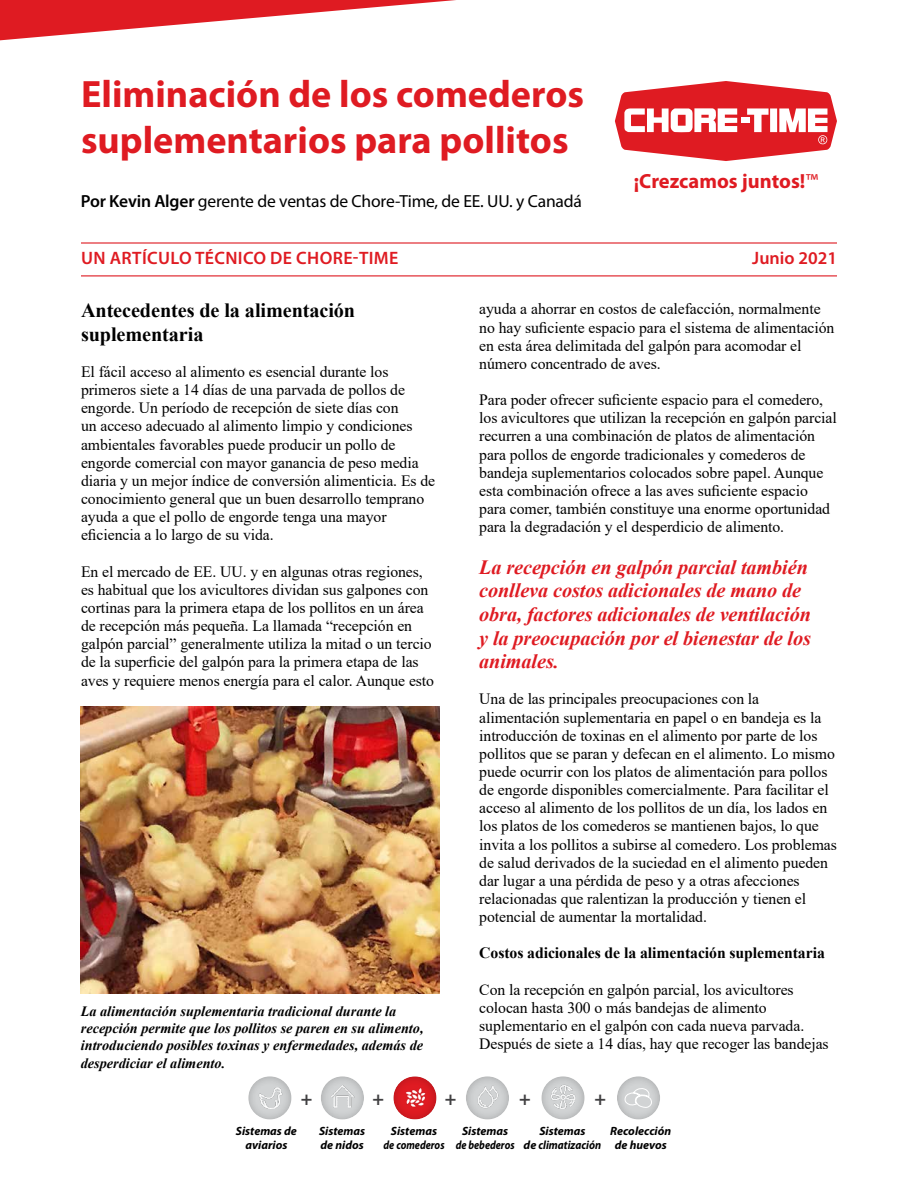
<style>
.page{position:relative;width:918px;height:1188px;background:#fff}
.page>*{position:absolute;margin:0;border:0;box-sizing:border-box;transform-origin:0 0}
.t1{font:700 38.25px/45.3px "Myriad Pro";color:#df1b22}
.t2{font:700 20.55px "Myriad Pro";color:#df1b22}
.t3{font:italic 700 20.25px/23.5px "Times New Roman";letter-spacing:-.005em;color:#df1b22}
.t4{font:700 20.25px/23.5px "Times New Roman";letter-spacing:-.005em;color:#000}
.t5{font:700 19.5px "Myriad Pro";color:#414042}
.t6{font:600 18px "Myriad Pro";letter-spacing:.02em;color:#df1b22}
.t7{font:600 18px "Myriad Pro";color:#df1b22}
.t8{font:17.55px "Myriad Pro";letter-spacing:-.01em;color:#000}
.t9{font:15.75px/18.1px "Times New Roman";letter-spacing:-.005em;color:#000}
.t10{font:700 15.75px "Times New Roman";letter-spacing:-.005em;color:#000}
.t11{font:italic 700 14.25px/17.1px "Times New Roman";color:#000}
.t12{font:italic 700 12px/14.1px "Myriad Pro";color:#000;text-align:center}
.s1{font-weight:600}
.s2{font-weight:400}
</style>
<div class="page">
<div style="left:318px;top:1073px;width:47px;height:47px;background:#000;opacity:.25"></div>
<img style="left:330px;top:1084px;width:29px;height:25px">
<div style="left:391px;top:1073px;width:46px;height:47px;background:#000;opacity:.25"></div>
<img style="left:400px;top:1079px;width:31px;height:29px">
<div style="left:539px;top:1073px;width:46px;height:47px;background:#000;opacity:.25"></div>
<img style="left:548px;top:1079px;width:31px;height:29px">
<div style="left:463px;top:1073px;width:47px;height:47px;background:#000;opacity:.25"></div>
<img style="left:472px;top:1086px;width:31px;height:22px">
<div style="left:246px;top:1073px;width:46px;height:47px;background:#000;opacity:.25"></div>
<img style="left:255px;top:1079px;width:31px;height:29px">
<div style="left:614px;top:1073px;width:47px;height:47px;background:#000;opacity:.25"></div>
<svg style="left:625px;top:1088px;width:27px;height:20px"></svg>
<svg style="left:0;top:0;width:456px;height:40px"></svg>
<svg style="left:615px;top:81px;width:222px;height:80px"></svg>
<hr style="left:81px;top:242px;width:756px;height:2px;background:#df1b22">
<hr style="left:81px;top:275px;width:756px;height:1px;background:#df1b22">
<img style="left:81px;top:706px;width:358px;height:287px">
<h1 class="t1" style="left:81px;top:71px;width:505px">Eliminación de los comederos suplementarios para pollitos</h1>
<p class="t8" style="left:81px;top:190px;width:503px"><span class="s1">Por Kevin Alger</span> gerente de ventas de Chore-Time, de EE. UU. y Canadá</p>
<h2 class="t2" style="left:634px;top:168px;width:186px">¡Crezcamos juntos!<span class="s2">™</span></h2>
<p class="t6" style="left:81px;top:247px;width:319px">UN ARTÍCULO TÉCNICO DE CHORE-TIME</p>
<p class="t7" style="left:752px;top:247px;width:86px">Junio 2021</p>
<p class="t4" style="left:81px;top:298px;width:276px">Antecedentes de la alimentación suplementaria</p>
<p class="t9" style="left:81px;top:362px;width:356px">El fácil acceso al alimento es esencial durante los primeros siete a 14 días de una parvada de pollos de engorde. Un período de recepción de siete días con<br>un acceso adecuado al alimento limpio y condiciones ambientales favorables puede producir un pollo de engorde comercial con mayor ganancia de peso media diaria y un mejor índice de conversión alimenticia. Es de conocimiento general que un buen desarrollo temprano ayuda a que el pollo de engorde tenga una mayor eficiencia a lo largo de su vida.</p>
<p class="t9" style="left:81px;top:562px;width:355px">En el mercado de EE. UU. y en algunas otras regiones, es habitual que los avicultores dividan sus galpones con cortinas para la primera etapa de los pollitos en un área de recepción más pequeña. La llamada “recepción en galpón parcial” generalmente utiliza la mitad o un tercio de la superficie del galpón para la primera etapa de las aves y requiere menos energía para el calor. Aunque esto</p>
<p class="t9" style="left:479px;top:300px;width:357px">ayuda a ahorrar en costos de calefacción, normalmente no hay suficiente espacio para el sistema de alimentación en esta área delimitada del galpón para acomodar el número concentrado de aves.</p>
<p class="t9" style="left:479px;top:390px;width:359px">Para poder ofrecer suficiente espacio para el comedero, los avicultores que utilizan la recepción en galpón parcial recurren a una combinación de platos de alimentación para pollos de engorde tradicionales y comederos de bandeja suplementarios colocados sobre papel. Aunque esta combinación ofrece a las aves suficiente espacio para comer, también constituye una enorme oportunidad para la degradación y el desperdicio de alimento.</p>
<p class="t3" style="left:479px;top:555px;width:333px">La recepción en galpón parcial también conlleva costos adicionales de mano de obra, factores adicionales de ventilación y la preocupación por el bienestar de los animales.</p>
<p class="t9" style="left:479px;top:690px;width:359px">Una de las principales preocupaciones con la alimentación suplementaria en papel o en bandeja es la introducción de toxinas en el alimento por parte de los pollitos que se paran y defecan en el alimento. Lo mismo puede ocurrir con los platos de alimentación para pollos de engorde disponibles comercialmente. Para facilitar el acceso al alimento de los pollitos de un día, los lados en los platos de los comederos se mantienen bajos, lo que invita a los pollitos a subirse al comedero. Los problemas de salud derivados de la suciedad en el alimento pueden dar lugar a una pérdida de peso y a otras afecciones relacionadas que ralentizan la producción y tienen el potencial de aumentar la mortalidad.</p>
<p class="t10" style="left:479px;top:942px;width:347px">Costos adicionales de la alimentación suplementaria</p>
<p class="t9" style="left:479px;top:980px;width:351px">Con la recepción en galpón parcial, los avicultores colocan hasta 300 o más bandejas de alimento suplementario en el galpón con cada nueva parvada.<br>Después de siete a 14 días, hay que recoger las bandejas</p>
<p class="t11" style="left:81px;top:1003px;width:344px">La alimentación suplementaria tradicional durante la recepción permite que los pollitos se paren en su alimento, introduciendo posibles toxinas y enfermedades, además de desperdiciar el alimento.</p>
<p class="t5" style="left:301px;top:1086px;width:13px">+</p>
<p class="t5" style="left:372px;top:1086px;width:13px">+</p>
<p class="t5" style="left:445px;top:1086px;width:13px">+</p>
<p class="t5" style="left:519px;top:1086px;width:13px">+</p>
<p class="t5" style="left:595px;top:1086px;width:13px">+</p>
<p class="t12" style="left:236px;top:1123px;width:63px">Sistemas de aviarios</p>
<p class="t12" style="left:383px;top:1123px;width:63px">Sistemas<br>de comederos</p>
<p class="t12" style="left:456px;top:1123px;width:61px">Sistemas de bebederos</p>
<p class="t12" style="left:524px;top:1123px;width:79px">Sistemas<br>de climatización</p>
<p class="t12" style="left:610px;top:1123px;width:62px">Recolección de huevos</p>
<p class="t12" style="left:319px;top:1123px;width:48px;text-align:left">Sistemas de nidos</p>
</div>
